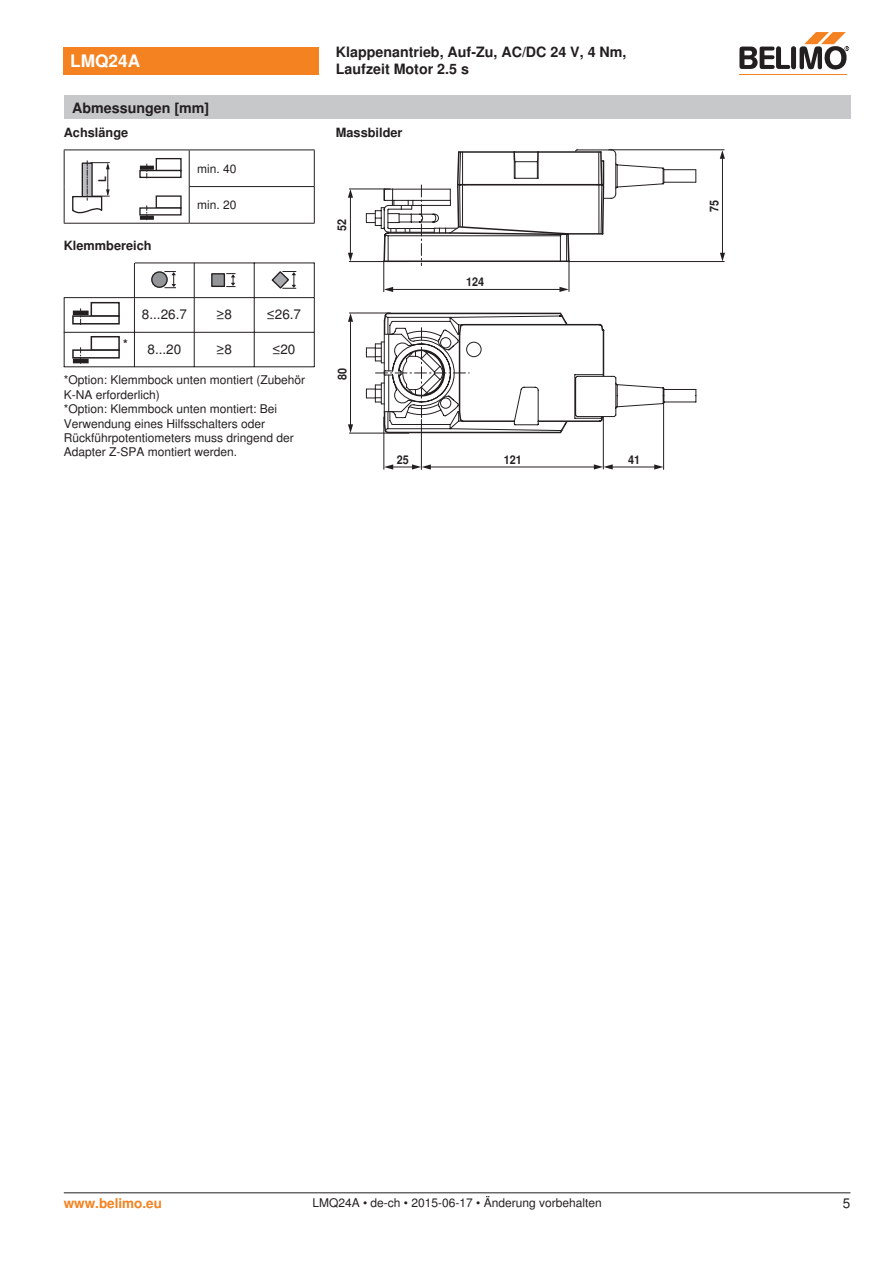
<style>
.page{position:relative;width:893px;height:1263px;background:#fff}
.page>*{position:absolute;margin:0;border:0;box-sizing:border-box;transform-origin:0 0}
.t1{font:700 17.25px "Nimbus Sans BEL";color:#fff}
.t2{font:700 14.25px/17.1px "Nimbus Sans BEL";color:#231f20}
.t3{font:13.5px "Nimbus Sans BEL";color:#231f20}
.t4{font:700 13.5px "Nimbus Sans BEL";color:#f58220}
.t5{font:13.5px "Nimbus Sans BEL";color:#231f20}
.t6{font:700 12.75px "Nimbus Sans BEL";color:#231f20}
.t7{font:12px/14.4px "Nimbus Sans BEL";color:#231f20}
.t8{font:700 12px "Nimbus Sans BEL";color:#231f20;scale:.9 1}
.t9{font:700 12px "Nimbus Sans BEL";color:#231f20}
.t10{font:700 10.65px "Nimbus Sans BEL";color:#231f20;scale:.9 1}
</style>
<div class="page">
<hr style="left:64px;top:150px;width:1px;height:37px;background:#231f20">
<hr style="left:64px;top:187px;width:1px;height:36px;background:#231f20">
<hr style="left:189px;top:150px;width:1px;height:36px;background:#231f20">
<hr style="left:314px;top:150px;width:1px;height:36px;background:#231f20">
<hr style="left:189px;top:187px;width:1px;height:36px;background:#231f20">
<hr style="left:314px;top:187px;width:1px;height:36px;background:#231f20">
<hr style="left:64px;top:150px;width:125px;height:1px;background:#231f20">
<hr style="left:189px;top:150px;width:126px;height:1px;background:#231f20">
<hr style="left:189px;top:186px;width:126px;height:1px;background:#231f20">
<hr style="left:64px;top:223px;width:125px;height:1px;background:#231f20">
<hr style="left:189px;top:223px;width:126px;height:1px;background:#231f20">
<svg style="left:72px;top:161px;width:38px;height:53px"></svg>
<div style="left:156px;top:158px;width:26px;height:13px;background:#fff;border:1px solid #231f20"></div>
<div style="left:139px;top:170px;width:43px;height:8px;background:#fff;border:1px solid #231f20"></div>
<svg style="left:140px;top:166px;width:14px;height:4px"></svg>
<svg style="left:147px;top:163px;width:1px;height:15px"></svg>
<div style="left:156px;top:195px;width:26px;height:14px;background:#fff;border:1px solid #231f20"></div>
<div style="left:139px;top:207px;width:43px;height:9px;background:#fff;border:1px solid #231f20"></div>
<svg style="left:140px;top:216px;width:14px;height:4px"></svg>
<svg style="left:146px;top:205px;width:1px;height:15px"></svg>
<hr style="left:134px;top:263px;width:1px;height:34px;background:#231f20">
<hr style="left:254px;top:263px;width:1px;height:34px;background:#231f20">
<hr style="left:314px;top:263px;width:1px;height:34px;background:#231f20">
<hr style="left:134px;top:298px;width:1px;height:34px;background:#231f20">
<hr style="left:254px;top:298px;width:1px;height:34px;background:#231f20">
<hr style="left:314px;top:298px;width:1px;height:34px;background:#231f20">
<hr style="left:135px;top:263px;width:179px;height:1px;background:#231f20">
<hr style="left:64px;top:297px;width:250px;height:1px;background:#231f20">
<hr style="left:64px;top:332px;width:250px;height:1px;background:#231f20">
<div style="left:152px;top:272px;width:15px;height:15px;background:#939598;border-radius:50%"></div>
<div style="left:151px;top:271px;width:17px;height:17px;border:1px solid #231f20;border-radius:50%"></div>
<svg style="left:164px;top:271px;width:12px;height:17px"></svg>
<svg style="left:226px;top:273px;width:9px;height:14px"></svg>
<div style="left:212px;top:274px;width:12px;height:12px;background:#939598"></div>
<div style="left:211px;top:273px;width:14px;height:14px;border:1px solid #231f20"></div>
<svg style="left:272px;top:271px;width:24px;height:18px"></svg>
<hr style="left:64px;top:297px;width:1px;height:70px;background:#231f20">
<hr style="left:134px;top:333px;width:1px;height:34px;background:#231f20">
<hr style="left:254px;top:332px;width:1px;height:35px;background:#231f20">
<hr style="left:194px;top:263px;width:1px;height:34px;background:#231f20">
<hr style="left:194px;top:298px;width:1px;height:34px;background:#231f20">
<hr style="left:194px;top:332px;width:1px;height:35px;background:#231f20">
<hr style="left:314px;top:332px;width:1px;height:35px;background:#231f20">
<hr style="left:64px;top:366px;width:250px;height:1px;background:#231f20">
<div style="left:91px;top:302px;width:29px;height:15px;background:#fff;border:2px solid #231f20"></div>
<div style="left:72px;top:315px;width:48px;height:9px;background:#fff;border:2px solid #231f20"></div>
<hr style="left:73px;top:311px;width:16px;height:4px;background:#231f20">
<svg style="left:80px;top:308px;width:1px;height:17px"></svg>
<div style="left:91px;top:336px;width:29px;height:15px;background:#fff;border:2px solid #231f20"></div>
<div style="left:72px;top:349px;width:48px;height:10px;background:#fff;border:2px solid #231f20"></div>
<hr style="left:73px;top:359px;width:16px;height:4px;background:#231f20">
<svg style="left:80px;top:347px;width:1px;height:17px"></svg>
<svg style="left:366px;top:312px;width:331px;height:122px"></svg>
<hr style="left:421px;top:419px;width:1px;height:50px;background:#231f20">
<hr style="left:384px;top:417px;width:1px;height:53px;background:#231f20">
<hr style="left:603px;top:417px;width:1px;height:52px;background:#231f20">
<hr style="left:663px;top:402px;width:1px;height:67px;background:#231f20">
<hr style="left:349px;top:313px;width:42px;height:1px;background:#231f20">
<hr style="left:349px;top:433px;width:60px;height:1px;background:#231f20">
<hr style="left:610px;top:467px;width:48px;height:1px;background:#231f20">
<svg style="left:654px;top:464px;width:9px;height:6px"></svg>
<hr style="left:428px;top:467px;width:169px;height:1px;background:#231f20">
<svg style="left:594px;top:464px;width:19px;height:5px"></svg>
<svg style="left:384px;top:464px;width:47px;height:6px"></svg>
<hr style="left:350px;top:320px;width:1px;height:106px;background:#231f20">
<svg style="left:348px;top:424px;width:5px;height:9px"></svg>
<svg style="left:348px;top:313px;width:5px;height:9px"></svg>
<hr style="left:608px;top:150px;width:116px;height:1px;background:#231f20">
<hr style="left:567px;top:261px;width:158px;height:1px;background:#231f20">
<hr style="left:383px;top:260px;width:1px;height:32px;background:#231f20">
<hr style="left:569px;top:260px;width:1px;height:32px;background:#231f20">
<hr style="left:349px;top:189px;width:42px;height:1px;background:#231f20">
<hr style="left:349px;top:261px;width:60px;height:1px;background:#231f20">
<hr style="left:391px;top:289px;width:170px;height:1px;background:#231f20">
<svg style="left:559px;top:287px;width:10px;height:5px"></svg>
<svg style="left:384px;top:287px;width:9px;height:5px"></svg>
<hr style="left:350px;top:195px;width:1px;height:60px;background:#231f20">
<svg style="left:348px;top:253px;width:5px;height:8px"></svg>
<svg style="left:348px;top:189px;width:5px;height:9px"></svg>
<hr style="left:722px;top:157px;width:1px;height:98px;background:#231f20">
<svg style="left:720px;top:253px;width:5px;height:8px"></svg>
<svg style="left:720px;top:150px;width:5px;height:9px"></svg>
<svg style="left:366px;top:150px;width:331px;height:115px"></svg>
<div style="left:64px;top:47px;width:255px;height:27px;background:#f58220"></div>
<hr style="left:739px;top:74px;width:107px;height:1px;background:#f58220">
<svg style="left:739px;top:32px;width:110px;height:38px"></svg>
<div style="left:64px;top:96px;width:786px;height:23px;background:#c7c8ca"></div>
<hr style="left:64px;top:1192px;width:786px;height:1px;background:#231f20">
<h1 class="t1" style="left:70px;top:51px;width:71px">LMQ24A</h1>
<p class="t2" style="left:336px;top:44px;width:292px">Klappenantrieb, Auf-Zu, AC/DC 24 V, 4 Nm,<br>Laufzeit Motor 2.5 s</p>
<p class="t2" style="left:72px;top:100px;width:138px">Abmessungen [mm]</p>
<p class="t6" style="left:64px;top:125px;width:66px">Achslänge</p>
<p class="t10" style="left:96px;top:182px;width:8px;rotate:-90deg">L</p>
<p class="t6" style="left:64px;top:238px;width:89px">Klemmbereich</p>
<p class="t7" style="left:197px;top:161px;width:41px">min. 40</p>
<p class="t7" style="left:197px;top:198px;width:41px">min. 20</p>
<p class="t3" style="left:142px;top:306px;width:47px">8...26.7</p>
<p class="t3" style="left:217px;top:306px;width:17px">≥8</p>
<p class="t3" style="left:267px;top:306px;width:36px">≤26.7</p>
<p class="t9" style="left:123px;top:337px;width:6px">*</p>
<p class="t7" style="left:64px;top:373px;width:243px">*Option: Klemmbock unten montiert (Zubehör K-NA erforderlich)<br>*Option: Klemmbock unten montiert: Bei Verwendung eines Hilfsschalters oder Rückführpotentiometers muss dringend der Adapter Z-SPA montiert werden.</p>
<p class="t3" style="left:148px;top:341px;width:35px">8...20</p>
<p class="t3" style="left:217px;top:341px;width:17px">≥8</p>
<p class="t3" style="left:273px;top:341px;width:24px">≤20</p>
<p class="t6" style="left:336px;top:125px;width:68px">Massbilder</p>
<p class="t8" style="left:335px;top:231px;width:15px;rotate:-90deg">52</p>
<p class="t8" style="left:335px;top:379px;width:15px;rotate:-90deg">80</p>
<p class="t8" style="left:466px;top:275px;width:22px">124</p>
<p class="t8" style="left:397px;top:452px;width:15px">25</p>
<p class="t8" style="left:504px;top:452px;width:22px">121</p>
<p class="t8" style="left:628px;top:452px;width:15px">41</p>
<p class="t8" style="left:707px;top:212px;width:15px;rotate:-90deg">75</p>
<p class="t4" style="left:64px;top:1195px;width:100px">www.belimo.eu</p>
<p class="t7" style="left:312px;top:1196px;width:291px">LMQ24A • de-ch • 2015-06-17 • Änderung vorbehalten</p>
<p class="t5" style="left:843px;top:1195px;width:9px">5</p>
</div>
